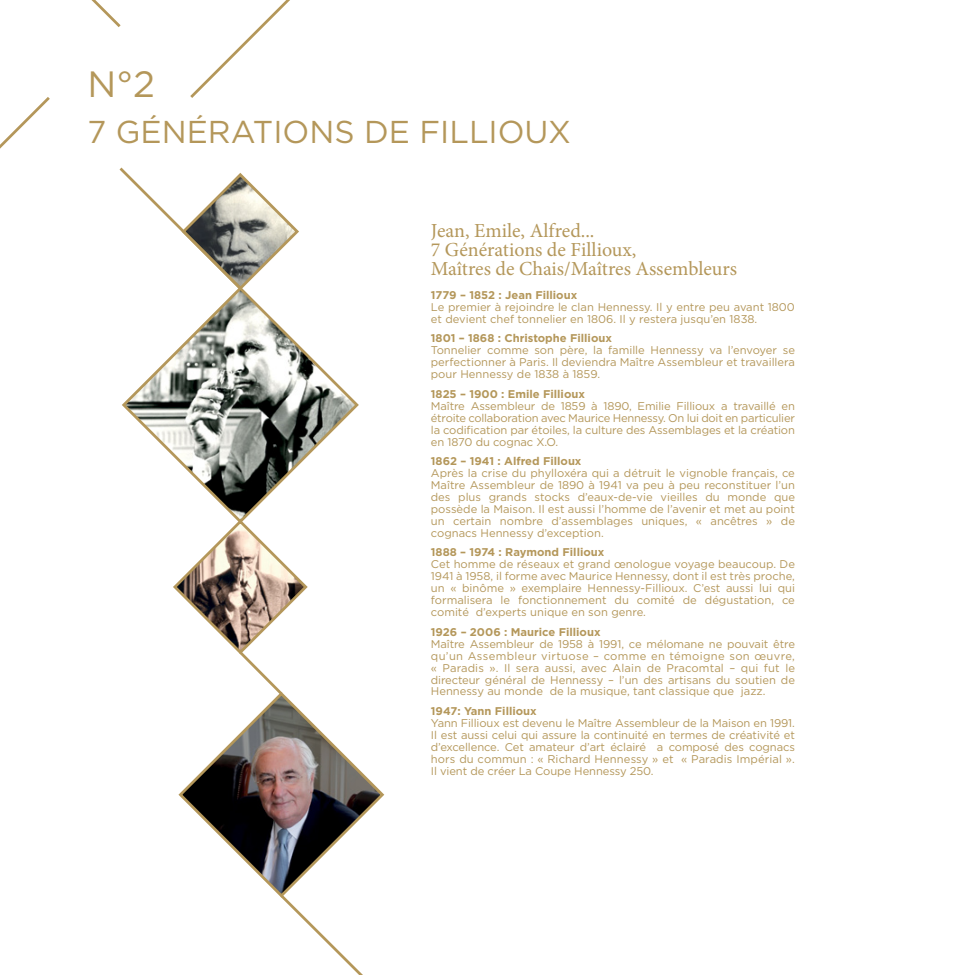
<style>
.page{position:relative;width:975px;height:975px;background:#fff}
.page>*{position:absolute;margin:0;border:0;box-sizing:border-box;transform-origin:0 0}
.t1{font:36.5px "Gotham";color:#b4975a}
.t2{font:31.62px "Gotham";color:#b4975a}
.t3{font:19.88px/18.9px "Minion Pro";color:#b4975a}
.t4{font:11.25px/12px "Gotham";color:#b4975a;text-align:justify}
.t5{font:700 11.25px "Gotham";color:#b4975a}
</style>
<div class="page">
<svg style="left:122px;top:292px;width:237px;height:225px"></svg>
<svg style="left:190px;top:0;width:100px;height:98px"></svg>
<svg style="left:91px;top:0;width:30px;height:27px"></svg>
<svg style="left:0;top:97px;width:50px;height:52px"></svg>
<svg style="left:173px;top:517px;width:135px;height:172px"></svg>
<svg style="left:283px;top:899px;width:79px;height:75px"></svg>
<svg style="left:178px;top:689px;width:207px;height:210px"></svg>
<svg style="left:119px;top:167px;width:180px;height:125px"></svg>
<h1 class="t1" style="left:87px;top:61px;width:69px">N°2</h1>
<h2 class="t2" style="left:87px;top:111px;width:485px">7 GÉNÉRATIONS DE FILLIOUX</h2>
<h3 class="t3" style="left:431px;top:221px;width:307px">Jean, Emile, Alfred...<br>7 Générations de Fillioux,<br>Maîtres de Chais/Maîtres Assembleurs</h3>
<p class="t5" style="left:431px;top:288px;width:148px">1779 – 1852 : Jean Fillioux</p>
<p class="t4" style="left:431px;top:301px;width:365px">Le premier à rejoindre le clan Hennessy. Il y entre peu avant 1800 et devient chef tonnelier en 1806. Il y restera jusqu’en 1838.</p>
<p class="t5" style="left:431px;top:331px;width:183px">1801 – 1868 : Christophe Fillioux</p>
<p class="t4" style="left:431px;top:344px;width:365px">Tonnelier comme son père, la famille Hennessy va l’envoyer se perfectionner à Paris. Il deviendra Maître Assembleur et travaillera pour Hennessy de 1838 à 1859.</p>
<p class="t5" style="left:431px;top:386px;width:156px">1825 – 1900 : Emile Fillioux</p>
<p class="t4" style="left:431px;top:399px;width:365px">Maître Assembleur de 1859 à 1890, Emilie Fillioux a travaillé en étroite collaboration avec Maurice Hennessy. On lui doit en particulier la codification par étoiles, la culture des Assemblages et la création en 1870 du cognac X.O.</p>
<p class="t5" style="left:431px;top:453px;width:152px">1862 – 1941 : Alfred Filloux</p>
<p class="t4" style="left:431px;top:467px;width:365px">Après la crise du phylloxéra qui a détruit le vignoble français, ce Maître Assembleur de 1890 à 1941 va peu à peu reconstituer l’un des plus grands stocks d’eaux-de-vie vieilles du monde que possède la Maison. Il est aussi l’homme de l’avenir et met au point un certain nombre d’assemblages uniques, « ancêtres » de cognacs Hennessy d’exception.</p>
<p class="t5" style="left:431px;top:545px;width:175px">1888 – 1974 : Raymond Fillioux</p>
<p class="t4" style="left:431px;top:558px;width:365px">Cet homme de réseaux et grand œnologue voyage beaucoup. De 1941 à 1958, il forme avec Maurice Hennessy, dont il est très proche, un « binôme » exemplaire Hennessy-Fillioux. C’est aussi lui qui formalisera le fonctionnement du comité de dégustation, ce comité d’experts unique en son genre.</p>
<p class="t5" style="left:431px;top:624px;width:171px">1926 – 2006 : Maurice Fillioux</p>
<p class="t4" style="left:431px;top:637px;width:365px">Maître Assembleur de 1958 à 1991, ce mélomane ne pouvait être qu’un Assembleur virtuose – comme en témoigne son œuvre, « Paradis ». Il sera aussi, avec Alain de Pracomtal – qui fut le directeur général de Hennessy – l’un des artisans du soutien de Hennessy au monde de la musique, tant classique que jazz.</p>
<p class="t5" style="left:431px;top:703px;width:107px">1947: Yann Fillioux</p>
<p class="t4" style="left:431px;top:716px;width:365px">Yann Fillioux est devenu le Maître Assembleur de la Maison en 1991.<br>Il est aussi celui qui assure la continuité en termes de créativité et d’excellence. Cet amateur d’art éclairé a composé des cognacs hors du commun : « Richard Hennessy » et « Paradis Impérial ».<br>Il vient de créer La Coupe Hennessy 250.</p>
</div>
